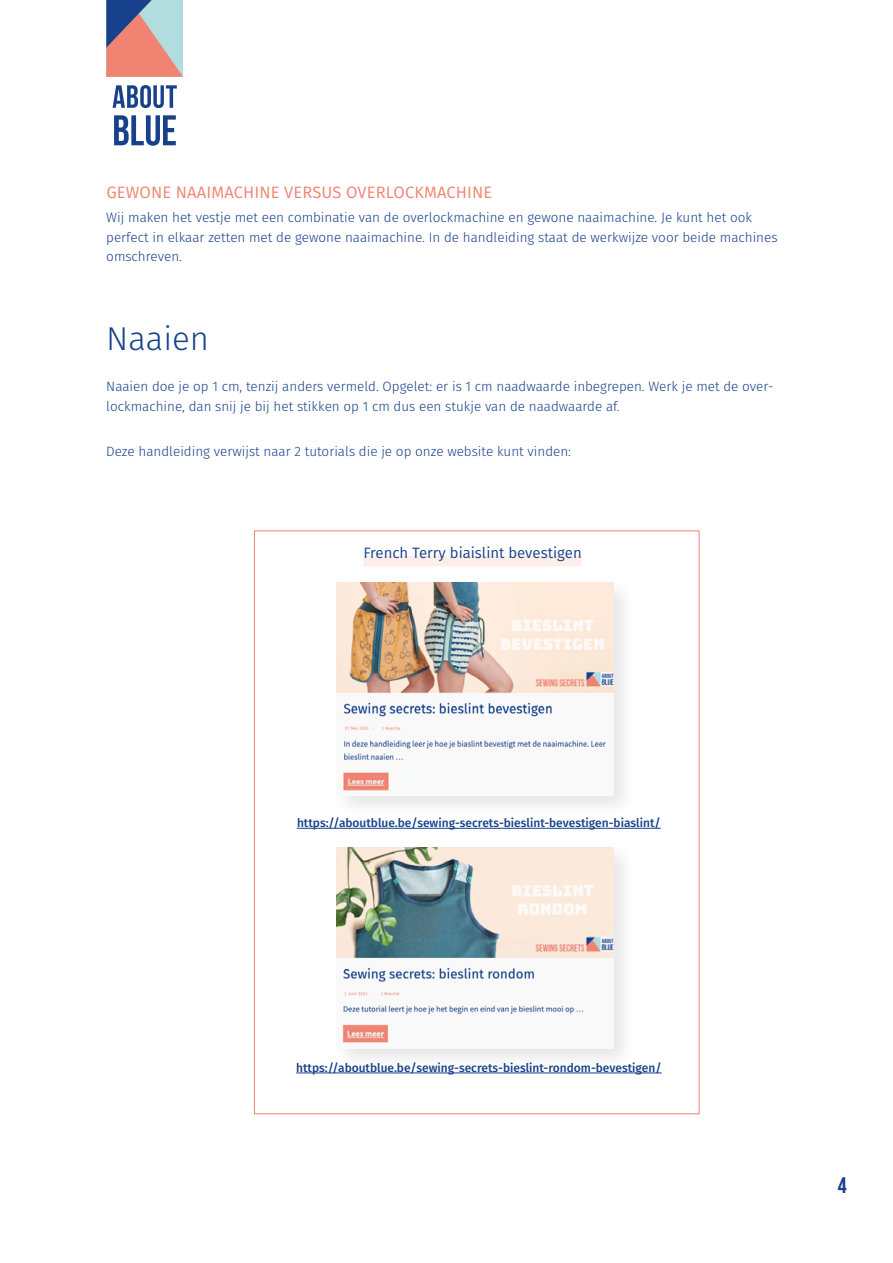
<style>
.page{position:relative;width:893px;height:1263px;background:#fff}
.page>*{position:absolute;margin:0;border:0;box-sizing:border-box;transform-origin:0 0}
.t1{font:300 33px "Fira Sans";color:#17428b}
.t2{font:22.5px "Bebas Neue";color:#17428b}
.t3{font:16.5px "Fira Sans";letter-spacing:.01em;color:#f08372}
.t4{font:15px "Fira Sans";color:#17428b}
.t5{font:300 13.5px/19.5px "Fira Sans";color:#17428b}
.t6{font:500 12px "Fira Sans";color:#17428b}
</style>
<div class="page">
<svg style="left:106px;top:0;width:77px;height:77px;background:#b4949a"></svg>
<svg style="left:113px;top:85px;width:64px;height:23px"></svg>
<svg style="left:114px;top:115px;width:62px;height:31px"></svg>
<div style="left:363px;top:556px;width:219px;height:10px;background:#feeeea"></div>
<hr style="left:297px;top:828px;width:364px;height:1px;background:#17428b">
<hr style="left:296px;top:1073px;width:366px;height:1px;background:#17428b">
<div style="left:332px;top:577px;width:305px;height:241px;background:#000;opacity:.1"></div>
<img style="left:337px;top:582px;width:276px;height:213px">
<div style="left:332px;top:842px;width:305px;height:230px;background:#000;opacity:.1"></div>
<img style="left:337px;top:847px;width:276px;height:201px">
<p class="t3" style="left:106px;top:180px;width:387px">GEWONE NAAIMACHINE VERSUS OVERLOCKMACHINE</p>
<p class="t5" style="left:106px;top:207px;width:673px">Wij maken het vestje met een combinatie van de overlockmachine en gewone naaimachine. Je kunt het ook perfect in elkaar zetten met de gewone naaimachine. In de handleiding staat de werkwijze voor beide machines omschreven.</p>
<h1 class="t1" style="left:106px;top:315px;width:104px">Naaien</h1>
<p class="t5" style="left:106px;top:377px;width:669px">Naaien doe je op 1 cm, tenzij anders vermeld. Opgelet: er is 1 cm naadwaarde inbegrepen. Werk je met de over&shy;lockmachine, dan snij je bij het stikken op 1 cm dus een stukje van de naadwaarde af.</p>
<p class="t5" style="left:106px;top:441px;width:466px">Deze handleiding verwijst naar 2 tutorials die je op onze website kunt vinden:</p>
<p class="t4" style="left:363px;top:542px;width:220px">French Terry biaislint bevestigen</p>
<p class="t6" style="left:297px;top:813px;width:365px">https://aboutblue.be/sewing-secrets-bieslint-bevestigen-biaslint/</p>
<p class="t6" style="left:296px;top:1058px;width:367px">https://aboutblue.be/sewing-secrets-bieslint-rondom-bevestigen/</p>
<h2 class="t2" style="left:838px;top:1172px;width:10px">4</h2>
</div>
